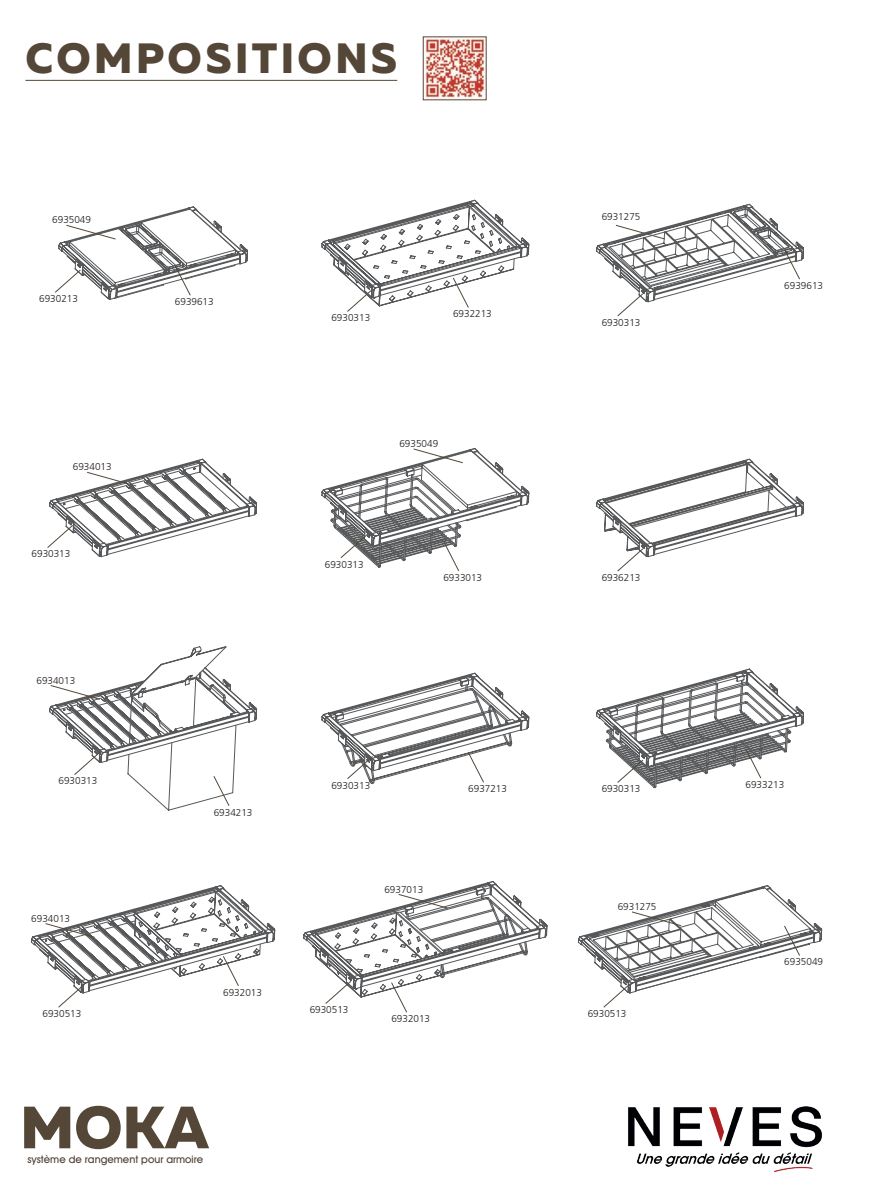
<style>
.page{position:relative;width:893px;height:1191px;background:#fff}
.page>*{position:absolute;margin:0;border:0;box-sizing:border-box;transform-origin:0 0}
.t1{font:42.35px "Muller Extra Bold DEMO";letter-spacing:.08em;color:#554737}
.t2{font:500 10.5px "Avant Garde IT Cby BT";color:#554437}
.t3{font:300 9.97px "Frutiger";color:#231f20}
</style>
<div class="page">
<hr style="left:25px;top:80px;width:372px;height:1px;background:#554737">
<svg style="left:596px;top:459px;width:208px;height:112px"></svg>
<svg style="left:47px;top:459px;width:210px;height:98px"></svg>
<svg style="left:321px;top:448px;width:208px;height:123px"></svg>
<svg style="left:31px;top:885px;width:244px;height:122px"></svg>
<svg style="left:303px;top:881px;width:244px;height:131px"></svg>
<svg style="left:578px;top:885px;width:244px;height:122px"></svg>
<svg style="left:49px;top:646px;width:208px;height:164px"></svg>
<svg style="left:596px;top:668px;width:208px;height:120px"></svg>
<svg style="left:321px;top:673px;width:208px;height:112px"></svg>
<svg style="left:55px;top:206px;width:193px;height:94px"></svg>
<svg style="left:321px;top:200px;width:208px;height:112px"></svg>
<svg style="left:596px;top:204px;width:208px;height:112px"></svg>
<svg style="left:24px;top:1105px;width:185px;height:44px"></svg>
<img style="left:425px;top:39px;width:59px;height:59px">
<img style="left:628px;top:1106px;width:194px;height:66px">
<h1 class="t1" style="left:25px;top:32px;width:373px">COMPOSITIONS</h1>
<p class="t3" style="left:52px;top:214px;width:40px">6935049</p>
<p class="t3" style="left:39px;top:293px;width:40px">6930213</p>
<p class="t3" style="left:73px;top:461px;width:40px">6934013</p>
<p class="t3" style="left:32px;top:548px;width:40px">6930313</p>
<p class="t3" style="left:37px;top:674px;width:40px">6934013</p>
<p class="t3" style="left:59px;top:775px;width:40px">6930313</p>
<p class="t3" style="left:31px;top:912px;width:40px">6934013</p>
<p class="t3" style="left:43px;top:1008px;width:40px">6930513</p>
<p class="t3" style="left:175px;top:296px;width:40px">6939613</p>
<p class="t3" style="left:331px;top:312px;width:40px">6930313</p>
<p class="t3" style="left:453px;top:308px;width:40px">6932213</p>
<p class="t3" style="left:399px;top:438px;width:40px">6935049</p>
<p class="t3" style="left:325px;top:558px;width:40px">6930313</p>
<p class="t3" style="left:443px;top:572px;width:40px">6933013</p>
<p class="t3" style="left:214px;top:806px;width:40px">6934213</p>
<p class="t3" style="left:223px;top:986px;width:40px">6932013</p>
<p class="t3" style="left:331px;top:779px;width:40px">6930313</p>
<p class="t3" style="left:384px;top:883px;width:40px">6937013</p>
<p class="t3" style="left:468px;top:783px;width:40px">6937213</p>
<p class="t3" style="left:310px;top:1004px;width:40px">6930513</p>
<p class="t3" style="left:391px;top:1013px;width:40px">6932013</p>
<p class="t2" style="left:27px;top:1152px;width:177px">système de rangement pour armoire</p>
<p class="t3" style="left:602px;top:211px;width:40px">6931275</p>
<p class="t3" style="left:602px;top:317px;width:40px">6930313</p>
<p class="t3" style="left:602px;top:572px;width:40px">6936213</p>
<p class="t3" style="left:602px;top:783px;width:40px">6930313</p>
<p class="t3" style="left:618px;top:901px;width:40px">6931275</p>
<p class="t3" style="left:588px;top:1008px;width:40px">6930513</p>
<p class="t3" style="left:784px;top:280px;width:40px">6939613</p>
<p class="t3" style="left:745px;top:779px;width:40px">6933213</p>
<p class="t3" style="left:784px;top:956px;width:40px">6935049</p>
</div>
